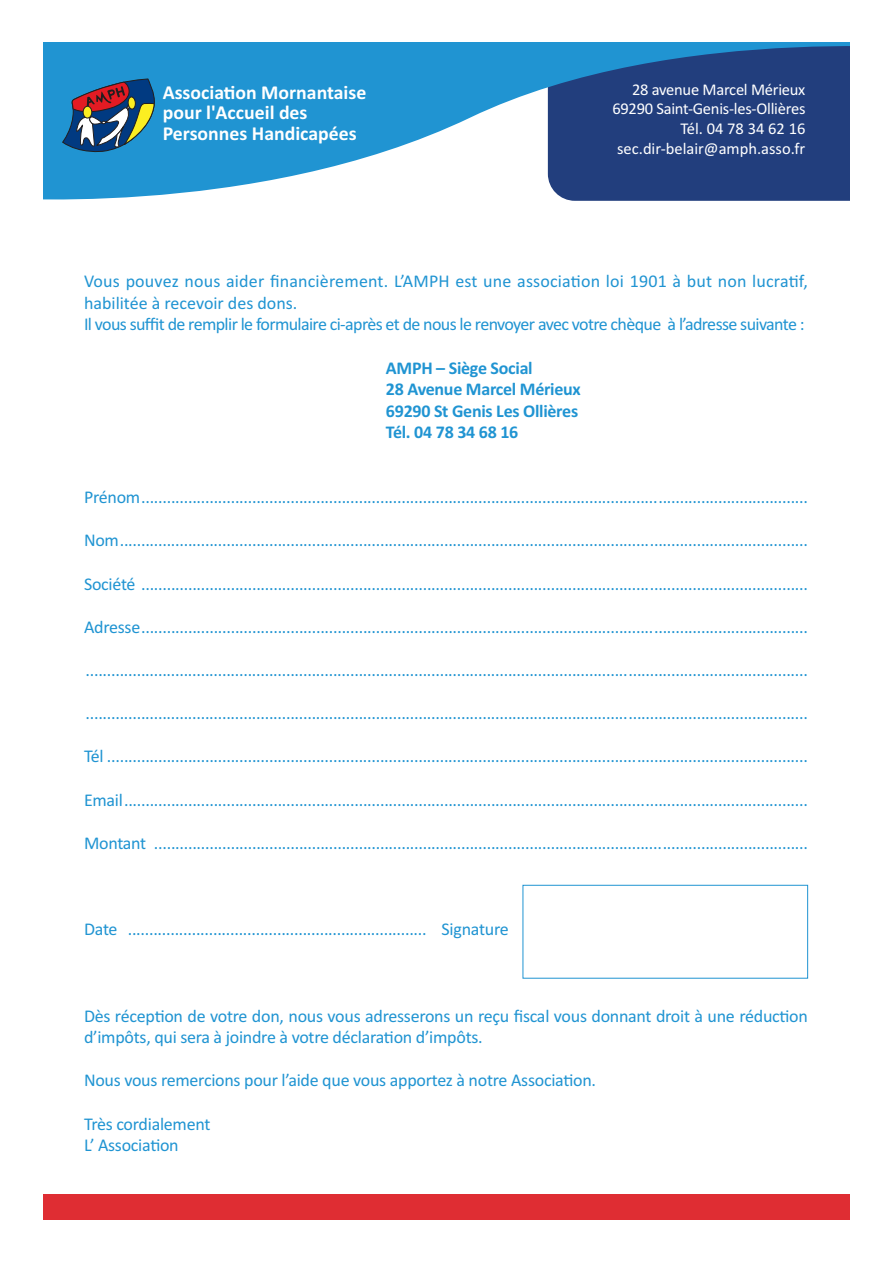
<style>
.page{position:relative;width:893px;height:1263px;background:#fff}
.page>*{position:absolute;margin:0;border:0;box-sizing:border-box;transform-origin:0 0}
.t1{font:700 19.8px/20.7px "Calibri";color:#fff}
.t2{font:18px/21.6px "Calibri";letter-spacing:-.015em;color:#2094d2}
.t3{font:700 18px/21.6px "Calibri";letter-spacing:-.015em;color:#2094d2}
.t4{font:16.5px/19.8px "Calibri";letter-spacing:-.015em;color:#fff;text-align:right}
</style>
<div class="page">
<svg style="left:43px;top:42px;width:807px;height:159px;fill:#2294d2"></svg>
<svg style="left:62px;top:42px;width:94px;height:132px"></svg>
<div style="left:522px;top:885px;width:286px;height:94px;border:1px solid #2094d2"></div>
<div style="left:0;top:1194px;width:892px;height:69px;background:#df2d33"></div>
<div style="left:850px;top:0;width:42px;height:1263px;background:#fff"></div>
<div style="left:0;top:0;width:43px;height:1263px;background:#fff"></div>
<div style="left:0;top:1220px;width:892px;height:43px;background:#fff"></div>
<p class="t1" style="left:163px;top:82px;width:205px">Associa-on Mornantaise pour l'Accueil des<br>Personnes Handicapées</p>
<p class="t4" style="left:612px;top:81px;width:195px">28 avenue Marcel Mérieux<br>69290 Saint-Genis-les-Ollières<br>Tél. 04 78 34 62 16 sec.dir-belair@amph.asso.fr</p>
<p class="t2" style="left:84px;top:272px;width:725px">Vous pouvez nous aider financièrement. L’AMPH est une associa-on loi 1901 à but non lucra-f, habilitée à recevoir des dons.<br>Il vous suffit de remplir le formulaire ci-après et de nous le renvoyer avec votre chèque à l’adresse suivante :</p>
<p class="t3" style="left:386px;top:357px;width:196px">AMPH – Siège Social<br>28 Avenue Marcel Mérieux<br>69290 St Genis Les Ollières<br>Tél. 04 78 34 68 16</p>
<p class="t2" style="left:84px;top:488px;width:725px">Prénom............................................................................................................................................................</p>
<p class="t2" style="left:84px;top:531px;width:725px">Nom.................................................................................................................................................................</p>
<p class="t2" style="left:84px;top:574px;width:725px">Société ............................................................................................................................................................</p>
<p class="t2" style="left:84px;top:617px;width:725px">Adresse............................................................................................................................................................</p>
<p class="t2" style="left:86px;top:661px;width:724px">.........................................................................................................................................................................</p>
<p class="t2" style="left:86px;top:704px;width:724px">.........................................................................................................................................................................</p>
<p class="t2" style="left:84px;top:747px;width:725px">Tél ....................................................................................................................................................................</p>
<p class="t2" style="left:84px;top:790px;width:725px">Email................................................................................................................................................................</p>
<p class="t2" style="left:84px;top:833px;width:725px">Montant .........................................................................................................................................................</p>
<p class="t2" style="left:84px;top:920px;width:426px">Date ...................................................................... Signature</p>
<p class="t2" style="left:84px;top:1006px;width:725px">Dès récep-on de votre don, nous vous adresserons un reçu fiscal vous donnant droit à une réduc-on d’impôts, qui sera à joindre à votre déclara-on d’impôts.</p>
<p class="t2" style="left:84px;top:1071px;width:513px">Nous vous remercions pour l’aide que vous apportez à notre Associa-on.</p>
<p class="t2" style="left:84px;top:1114px;width:128px">Très cordialement<br>L’ Associa-on</p>
</div>
